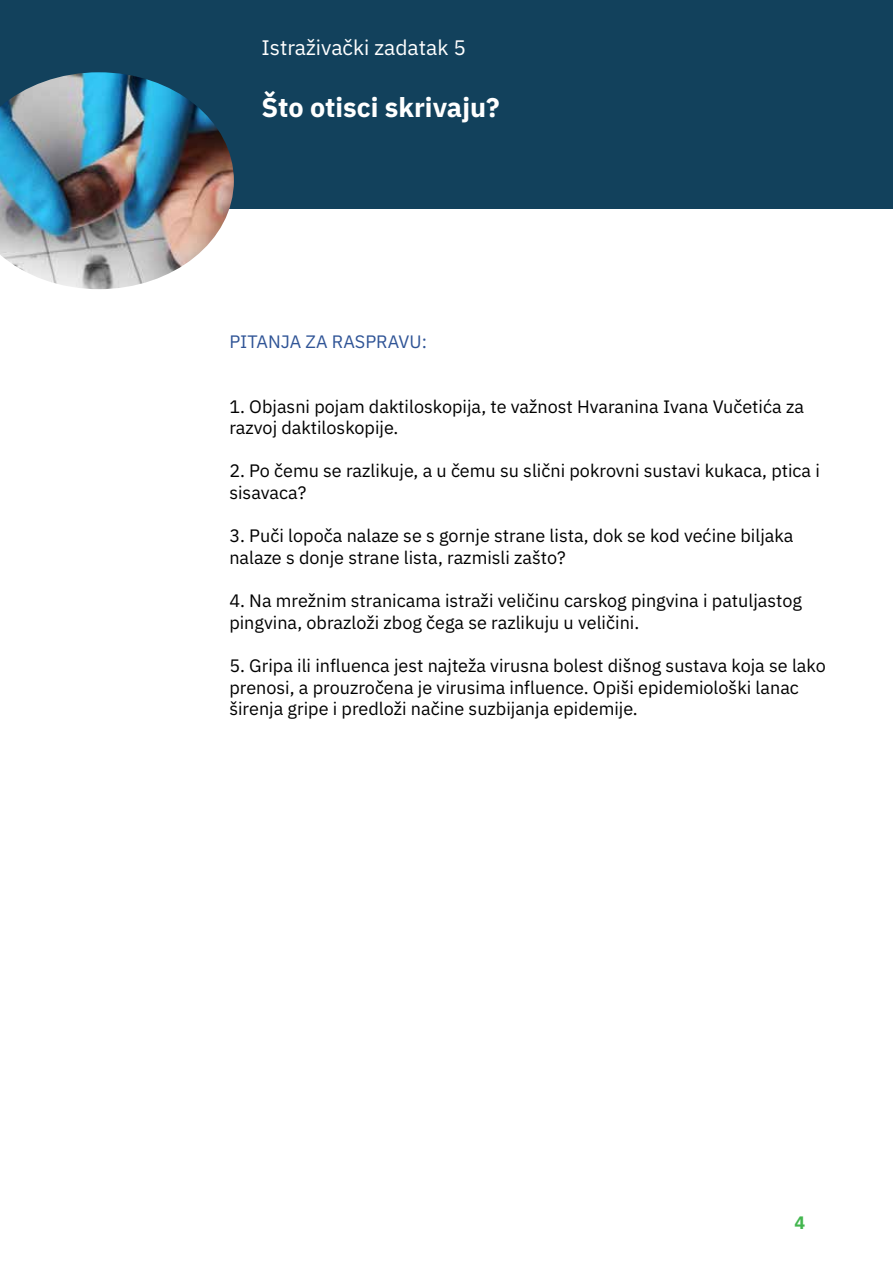
<style>
.page{position:relative;width:893px;height:1263px;background:#fff}
.page>*{position:absolute;margin:0;border:0;box-sizing:border-box;transform-origin:0 0}
.t1{font:700 27px "IBM Plex Sans";color:#fff}
.t2{font:21px "IBM Plex Sans";color:#fff}
.t3{font:18px/21.6px "IBM Plex Sans";color:#000}
.t4{font:18px "IBM Plex Sans";color:#2f5496}
.t5{font:700 18px "IBM Plex Sans";color:#43b64f}
</style>
<div class="page">
<div style="left:0;top:0;width:893px;height:208px;background:#12415c"></div>
<img style="left:0;top:72px;width:234px;height:217px">
<p class="t2" style="left:261px;top:31px;width:206px">Istraživački zadatak 5</p>
<h1 class="t1" style="left:261px;top:86px;width:240px">Što otisci skrivaju?</h1>
<p class="t4" style="left:229px;top:328px;width:199px">PITANJA ZA RASPRAVU:</p>
<p class="t3" style="left:229px;top:394px;width:576px">1. Objasni pojam daktiloskopija, te važnost Hvaranina Ivana Vučetića za razvoj daktiloskopije.</p>
<p class="t3" style="left:229px;top:459px;width:592px">2. Po čemu se razlikuje, a u čemu su slični pokrovni sustavi kukaca, ptica i sisavaca?</p>
<p class="t3" style="left:229px;top:524px;width:566px">3. Puči lopoča nalaze se s gornje strane lista, dok se kod većine biljaka nalaze s donje strane lista, razmisli zašto?</p>
<p class="t3" style="left:229px;top:588px;width:574px">4. Na mrežnim stranicama istraži veličinu carskog pingvina i patuljastog pingvina, obrazloži zbog čega se razlikuju u veličini.</p>
<p class="t3" style="left:229px;top:653px;width:598px">5. Gripa ili influenca jest najteža virusna bolest dišnog sustava koja se lako prenosi, a prouzročena je virusima influence. Opiši epidemiološki lanac širenja gripe i predloži načine suzbijanja epidemije.</p>
<p class="t5" style="left:794px;top:1208px;width:12px">4</p>
</div>
